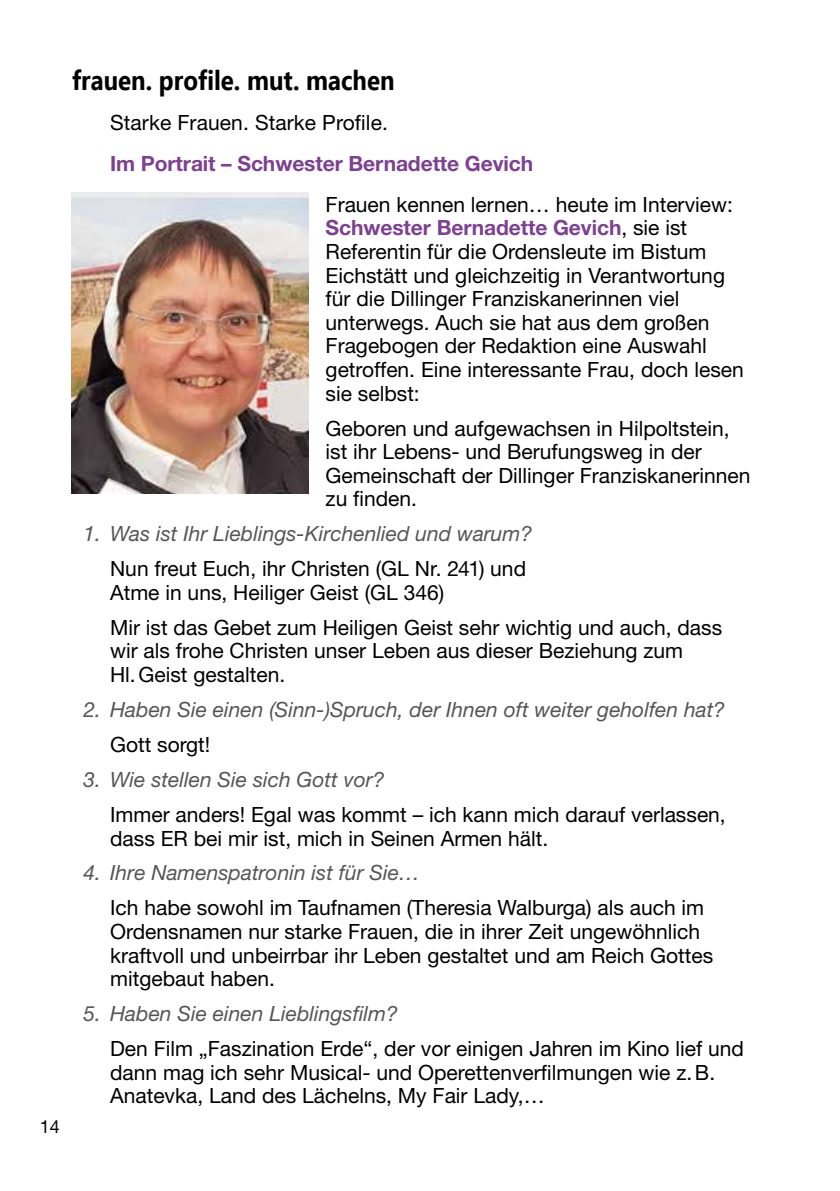
<style>
.page{position:relative;width:840px;height:1191px;background:#fff}
.page>*{position:absolute;margin:0;border:0;box-sizing:border-box;transform-origin:0 0}
.t1{font:700 27.6px "Ebrima";color:#000;scale:.87 1}
.t2{font:21px/23.6px "Helvetica Neue LT";color:#000}
.t3{font:italic 21px "Helvetica Neue LT";color:#565656}
.t4{font:700 21px "Helvetica Neue LT";letter-spacing:-.005em;color:#7d4092}
.t5{font:18px "Helvetica Neue LT";color:#000}
.s1{font-weight:700;color:#7d4092}
</style>
<div class="page">
<img style="left:72px;top:192px;width:236px;height:301px">
<p class="t5" style="left:40px;top:1116px;width:22px">14</p>
<h1 class="t1" style="left:72px;top:59px;width:372px">frauen. profile. mut. machen</h1>
<p class="t2" style="left:110px;top:111px;width:279px">Starke Frauen. Starke Profile.</p>
<p class="t4" style="left:110px;top:151px;width:424px">Im Portrait – Schwester Bernadette Gevich</p>
<p class="t2" style="left:325px;top:192px;width:419px">Frauen kennen lernen… heute im Interview:<br><span class="s1">Schwester Bernadette Gevich</span>, sie ist Referentin für die Ordensleute im Bistum Eichstätt und gleichzeitig in Verantwortung für die Dillinger Franziskanerinnen viel unterwegs. Auch sie hat aus dem großen Fragebogen der Redaktion eine Auswahl getroffen. Eine interessante Frau, doch lesen sie selbst:</p>
<p class="t2" style="left:325px;top:416px;width:426px">Geboren und aufgewachsen in Hilpoltstein, ist ihr Lebens- und Berufungsweg in der Gemeinschaft der Dillinger Franziskanerinnen zu finden.</p>
<p class="t3" style="left:83px;top:521px;width:450px">1. Was ist Ihr Lieblings-Kirchenlied und warum?</p>
<p class="t2" style="left:110px;top:557px;width:417px">Nun freut Euch, ihr Christen (GL Nr. 241) und<br>Atme in uns, Heiliger Geist (GL 346)</p>
<p class="t2" style="left:110px;top:615px;width:613px">Mir ist das Gebet zum Heiligen Geist sehr wichtig und auch, dass wir als frohe Christen unser Leben aus dieser Beziehung zum<br>Hl.Geist gestalten.</p>
<p class="t3" style="left:83px;top:697px;width:642px">2. Haben Sie einen (Sinn-)Spruch, der Ihnen oft weiter geholfen hat?</p>
<p class="t2" style="left:110px;top:732px;width:102px">Gott sorgt!</p>
<p class="t3" style="left:83px;top:767px;width:302px">3. Wie stellen Sie sich Gott vor?</p>
<p class="t2" style="left:110px;top:802px;width:617px">Immer anders! Egal was kommt – ich kann mich darauf verlassen, dass ER bei mir ist, mich in Seinen Armen hält.</p>
<p class="t3" style="left:83px;top:860px;width:338px">4. Ihre Namenspatronin ist für Sie…</p>
<p class="t2" style="left:110px;top:896px;width:604px">Ich habe sowohl im Taufnamen (Theresia Walburga) als auch im Ordensnamen nur starke Frauen, die in ihrer Zeit ungewöhnlich kraftvoll und unbeirrbar ihr Leben gestaltet und am Reich Gottes mitgebaut haben.</p>
<p class="t3" style="left:83px;top:1001px;width:316px">5. Haben Sie einen Lieblingsfilm?</p>
<p class="t2" style="left:110px;top:1036px;width:635px">Den Film „Faszination Erde“, der vor einigen Jahren im Kino lief und dann mag ich sehr Musical- und Operettenverfilmungen wie z.B.<br>Anatevka, Land des Lächelns, My Fair Lady,…</p>
</div>
